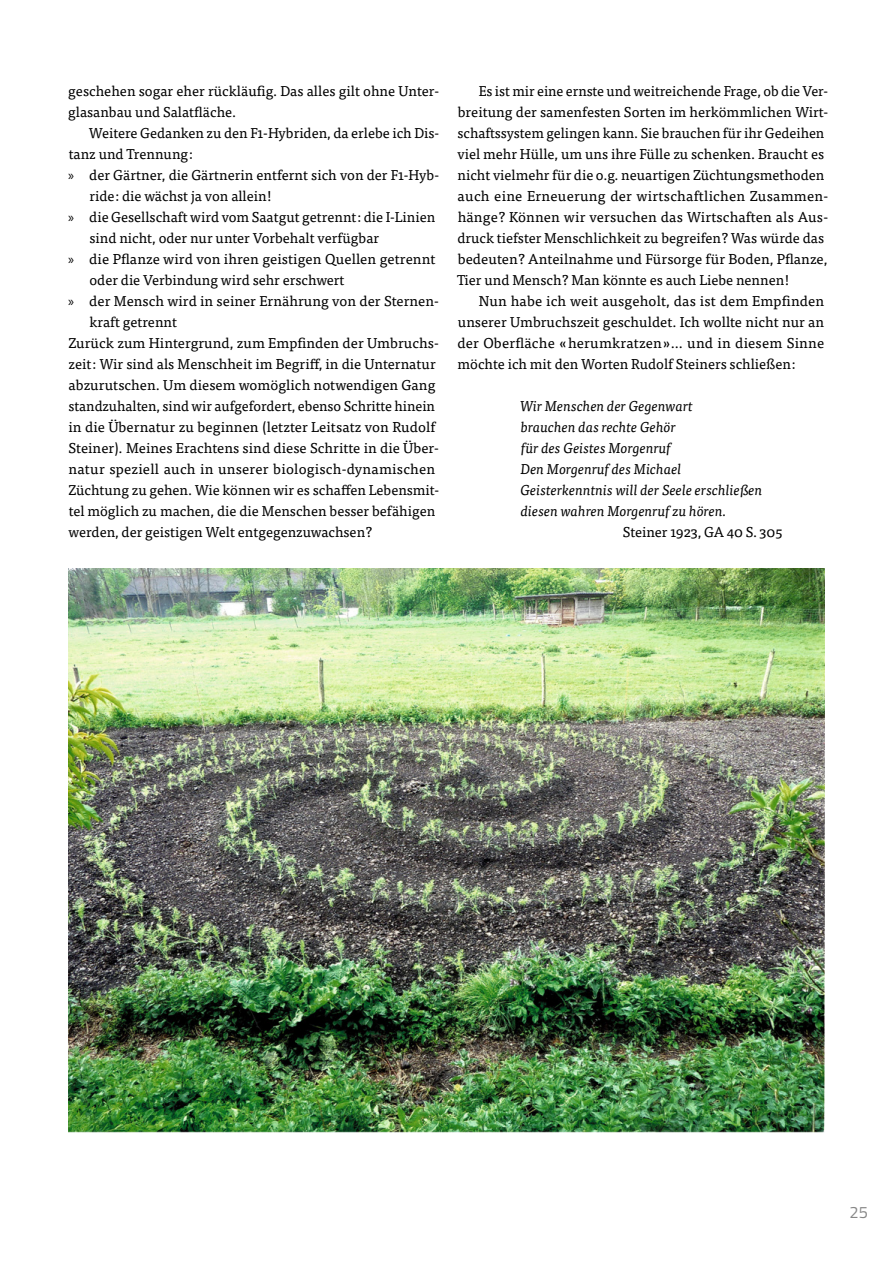
<style>
.page{position:relative;width:893px;height:1263px;background:#fff}
.page>*{position:absolute;margin:0;border:0;box-sizing:border-box;transform-origin:0 0}
.t1{font:16.5px "Titillium";color:#878787}
.t2{font:14.25px/21px "Tisa Pro";color:#000}
.t3{font:italic 14.25px/21px "Tisa Pro";color:#000}
.s1{font-family:"Myriad Pro"}
</style>
<div class="page">
<img style="left:68px;top:569px;width:757px;height:563px">
<p class="t2" style="left:68px;top:80px;width:372px">geschehen sogar eher rückläufig. Das alles gilt ohne Unter&shy;glasanbau und Salatfläche.</p>
<p class="t2" style="left:89px;top:122px;width:352px">Weitere Gedanken zu den F1-Hybriden, da erlebe ich Dis-</p>
<p class="t2" style="left:69px;top:143px;width:126px">tanz und Trennung:</p>
<p class="t2" style="left:68px;top:164px;width:373px"><span class="s1">»</span> der Gärtner, die Gärtnerin entfernt sich von der F1-Hyb-</p>
<p class="t2" style="left:89px;top:185px;width:184px">ride: die wächst ja von allein!</p>
<p class="t2" style="left:68px;top:206px;width:369px"><span class="s1">»</span> die Gesellschaft wird vom Saatgut getrennt: die I-Linien</p>
<p class="t2" style="left:90px;top:227px;width:291px">sind nicht, oder nur unter Vorbehalt verfügbar</p>
<p class="t2" style="left:68px;top:248px;width:369px"><span class="s1">»</span> die Pflanze wird von ihren geistigen Quellen getrennt</p>
<p class="t2" style="left:90px;top:269px;width:257px">oder die Verbindung wird sehr erschwert</p>
<p class="t2" style="left:68px;top:290px;width:373px"><span class="s1">»</span> der Mensch wird in seiner Ernährung von der Sternen-</p>
<p class="t2" style="left:90px;top:311px;width:89px">kraft getrennt</p>
<p class="t2" style="left:68px;top:332px;width:372px">Zurück zum Hintergrund, zum Empfinden der Umbruchs-</p>
<p class="t2" style="left:69px;top:353px;width:369px">zeit: Wir sind als Menschheit im Begriff, in die Unternatur</p>
<p class="t2" style="left:69px;top:374px;width:368px">abzurutschen. Um diesem womöglich notwendigen Gang</p>
<p class="t2" style="left:69px;top:395px;width:368px">standzuhalten, sind wir aufgefordert, ebenso Schritte hinein</p>
<p class="t2" style="left:68px;top:416px;width:368px">in die Übernatur zu beginnen (letzter Leitsatz von Rudolf</p>
<p class="t2" style="left:69px;top:437px;width:372px">Steiner). Meines Erachtens sind diese Schritte in die Über-</p>
<p class="t2" style="left:68px;top:458px;width:368px">natur speziell auch in unserer biologisch-dynamischen</p>
<p class="t2" style="left:68px;top:479px;width:372px">Züchtung zu gehen. Wie können wir es schaffen Lebensmit-</p>
<p class="t2" style="left:69px;top:500px;width:368px">tel möglich zu machen, die die Menschen besser befähigen</p>
<p class="t2" style="left:68px;top:521px;width:305px">werden, der geistigen Welt entgegenzuwachsen?</p>
<p class="t2" style="left:457px;top:80px;width:373px;text-indent:22px">Es ist mir eine ernste und weitreichende Frage, ob die Ver&shy;breitung der samenfesten Sorten im herkömmlichen Wirt&shy;schaftssystem gelingen kann. Sie brauchen für ihr Gedeihen viel mehr Hülle, um uns ihre Fülle zu schenken. Braucht es nicht vielmehr für die o.g. neuartigen Züchtungsmethoden auch eine Erneuerung der wirtschaftlichen Zusammen&shy;hänge? Können wir versuchen das Wirtschaften als Aus&shy;druck tiefster Menschlichkeit zu begreifen? Was würde das bedeuten? Anteilnahme und Fürsorge für Boden, Pflanze, Tier und Mensch? Man könnte es auch Liebe nennen!</p>
<p class="t2" style="left:457px;top:290px;width:368px;text-align:justify;text-indent:21px">Nun habe ich weit ausgeholt, das ist dem Empfinden unserer Umbruchszeit geschuldet. Ich wollte nicht nur an der Oberfläche «herumkratzen»… und in diesem Sinne möchte ich mit den Worten Rudolf Steiners schließen:</p>
<p class="t3" style="left:520px;top:395px;width:244px">Wir Menschen der Gegenwart<br>brauchen das rechte Gehör<br>für des Geistes Morgenruf<br>Den Morgenruf des Michael<br>Geisterkenntnis will der Seele erschließen diesen wahren Morgenruf zu hören.</p>
<p class="t2" style="left:623px;top:521px;width:161px">Steiner 1923, GA 40 S. 305</p>
<p class="t1" style="left:849px;top:1200px;width:20px">25</p>
</div>
